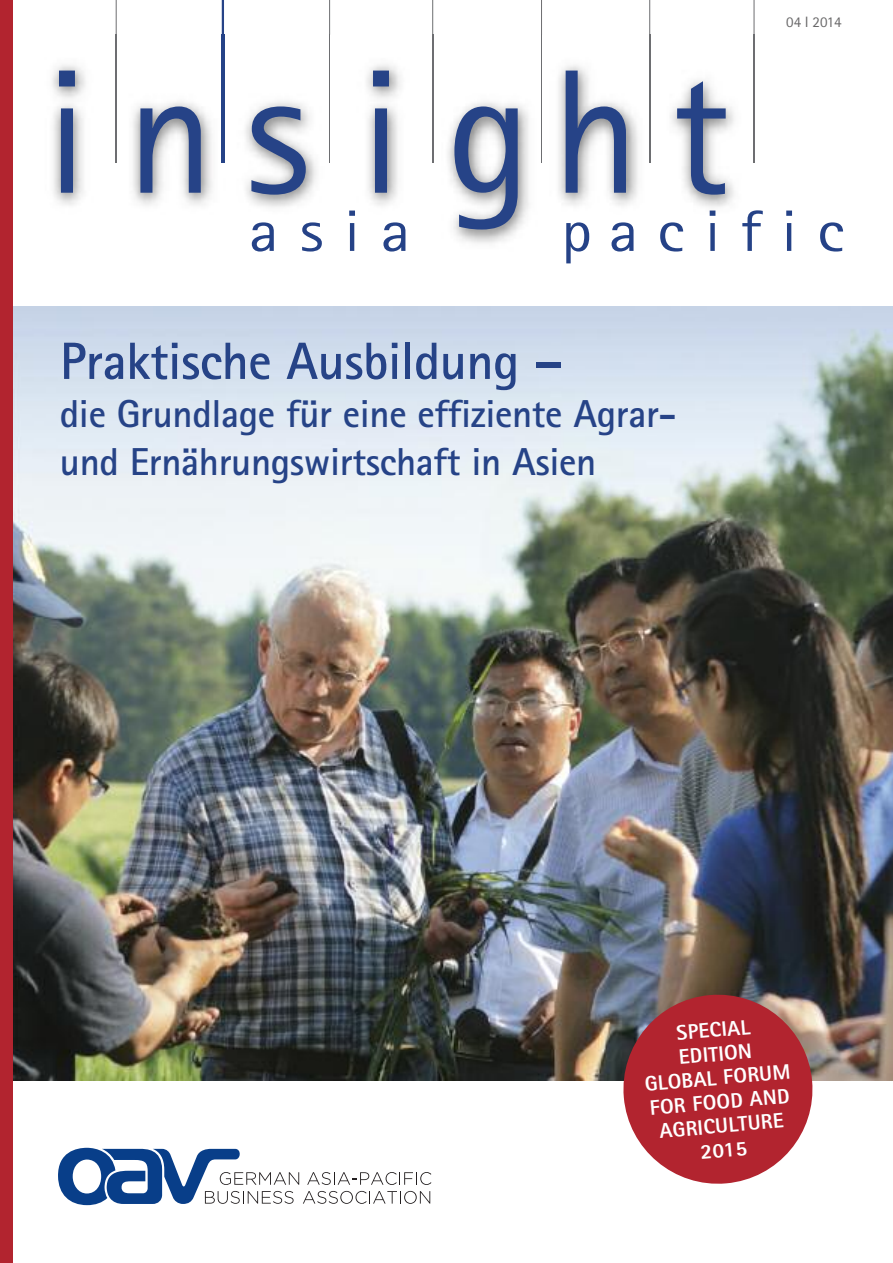
<style>
.page{position:relative;width:893px;height:1263px;background:#fff}
.page>*{position:absolute;margin:0;border:0;box-sizing:border-box;transform-origin:0 0}
.t1{font:177px "Rotis Sans Serif";letter-spacing:.195em;color:#264387}
.t2{font:700 52.5px "Rotis Sans Serif";letter-spacing:-.01em;color:#264387}
.t3{font:700 39px/48px "Rotis Sans Serif";letter-spacing:-.01em;color:#264387}
.t4{font:800 21px/24px "Rotis Sans Serif";color:#fff;text-align:center}
.t5{font:15px "Rotis Sans Serif";letter-spacing:-.005em;color:#686768}
</style>
<div class="page">
<img style="left:13px;top:306px;width:880px;height:774px">
<hr style="left:116px;top:0;width:1px;height:162px;background:#6d6e71">
<hr style="left:222px;top:0;width:2px;height:162px;background:#264387">
<hr style="left:329px;top:0;width:1px;height:162px;background:#6d6e71">
<hr style="left:432px;top:0;width:1px;height:162px;background:#6d6e71">
<hr style="left:541px;top:0;width:1px;height:162px;background:#6d6e71">
<hr style="left:754px;top:0;width:1px;height:162px;background:#6d6e71">
<hr style="left:649px;top:0;width:1px;height:162px;background:#6d6e71">
<svg style="left:58px;top:1148px;width:373px;height:57px"></svg>
<img style="left:52px;top:35px;width:740px;height:229px">
<div style="left:13px;top:306px;width:847px;height:11px;background:#c7d4e7"></div>
<img style="left:252px;top:211px;width:103px;height:41px">
<img style="left:383px;top:222px;width:22px;height:30px">
<img style="left:566px;top:222px;width:23px;height:41px">
<img style="left:611px;top:222px;width:22px;height:30px">
<img style="left:660px;top:211px;width:55px;height:41px">
<img style="left:742px;top:210px;width:21px;height:41px">
<img style="left:786px;top:211px;width:57px;height:41px">
<img style="left:116px;top:35px;width:1px;height:127px">
<img style="left:222px;top:35px;width:2px;height:127px">
<img style="left:329px;top:35px;width:1px;height:127px">
<img style="left:432px;top:35px;width:1px;height:127px">
<img style="left:541px;top:35px;width:1px;height:127px">
<img style="left:754px;top:35px;width:1px;height:127px">
<img style="left:649px;top:35px;width:1px;height:127px">
<div style="left:0;top:0;width:13px;height:1263px;background:#b2242f"></div>
<svg style="left:619px;top:990px;width:198px;height:194px;background:#b34a52"></svg>
<h1 class="t1" style="left:46px;top:71px;width:686px">insight</h1>
<h2 class="t2" style="left:60px;top:343px;width:505px">Praktische Ausbildung –</h2>
<p class="t3" style="left:60px;top:394px;width:618px">die Grundlage für eine effiziente Agrar&shy;und Ernährungswirtschaft in Asien</p>
<p class="t5" style="left:786px;top:16px;width:57px">04 I 2014</p>
<p class="t4" style="left:640px;top:1026px;width:147px;rotate:-5deg">SPECIAL<br>EDITION<br>GLOBAL FORUM<br>FOR FOOD AND<br>AGRICULTURE<br>2015</p>
</div>
